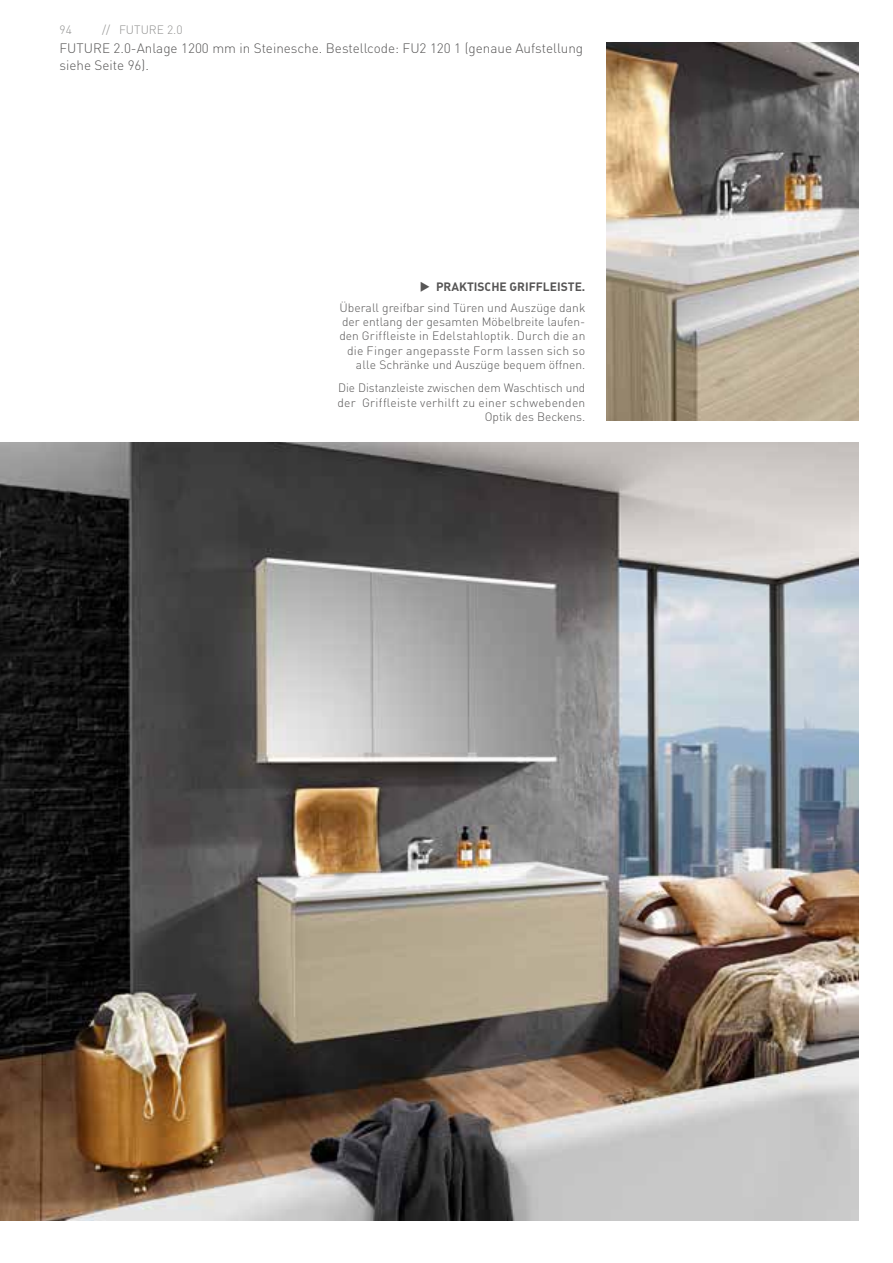
<style>
.page{position:relative;width:893px;height:1263px;background:#fff}
.page>*{position:absolute;margin:0;border:0;box-sizing:border-box;transform-origin:0 0}
.t1{font:300 13.5px/16.2px "DIN";color:#575656}
.t2{font:300 12px/14.4px "DIN";letter-spacing:.005em;color:#575656;text-align:right}
.t3{font:300 12px "DIN";color:#929291}
.s1{font-weight:700}
</style>
<div class="page">
<img style="left:0;top:442px;width:859px;height:778px">
<img style="left:607px;top:43px;width:252px;height:378px">
<p class="t3" style="left:60px;top:22px;width:14px">94</p>
<p class="t3" style="left:102px;top:22px;width:82px">// FUTURE 2.0</p>
<p class="t1" style="left:60px;top:40px;width:525px">FUTURE 2.0-Anlage 1200 mm in Steinesche. Bestellcode: FU2 120 1 (genaue Aufstellung siehe Seite 96).</p>
<p class="t2" style="left:339px;top:276px;width:247px;line-height:20.9px">◆ <span class="s1">PRAKTISCHE GRIFFLEISTE.<br></span>Überall greifbar sind Türen und Auszüge dank</p>
<p class="t2" style="left:339px;top:314px;width:247px">der entlang der gesamten Möbelbreite laufen&shy;den Griffleiste in Edelstahloptik. Durch die an die Finger angepasste Form lassen sich so alle Schränke und Auszüge bequem öffnen.</p>
<p class="t2" style="left:337px;top:381px;width:249px">Die Distanzleiste zwischen dem Waschtisch und der Griffleiste verhilft zu einer schwebenden<br>Optik des Beckens.</p>
</div>
